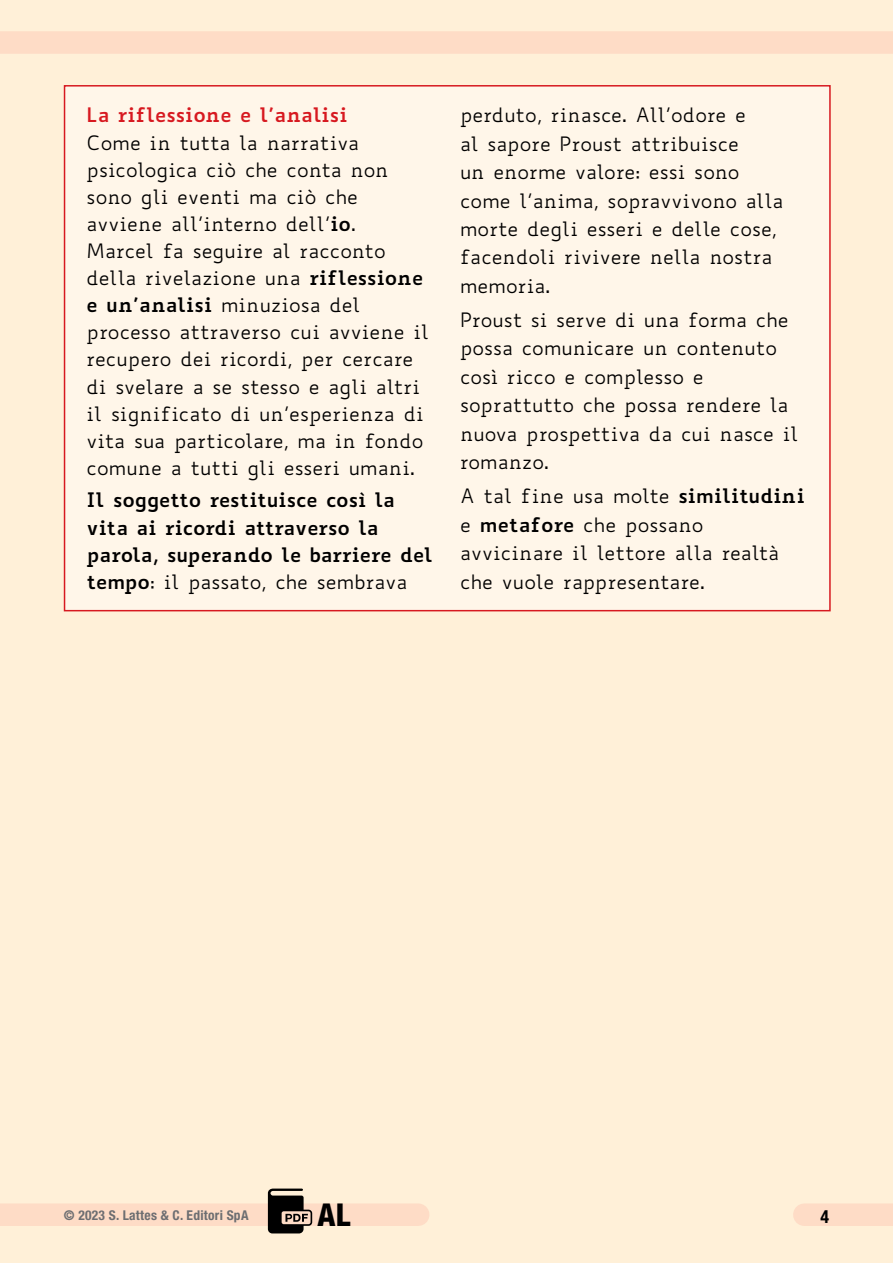
<style>
.page{position:relative;width:893px;height:1263px;background:#fff0d8}
.page>*{position:absolute;margin:0;border:0;box-sizing:border-box;transform-origin:0 0}
.t1{font:800 condensed 31.5px "Helvetica Neue LT Std";color:#000}
.t2{font:19.5px/28.5px "Biancoenero";color:#000}
.t3{font:700 19.5px/27.2px "Biancoenero";color:#000}
.t4{font:700 19.5px "Biancoenero";color:#d71920}
.t5{font:700 condensed 18px "Helvetica Neue LT Std";color:#000}
.t6{font:700 condensed 13.5px "Helvetica Neue LT Std";letter-spacing:.02em;color:#6d6e71}
.s1{font-weight:700}
.s2{font-weight:400}
</style>
<div class="page">
<div style="left:0;top:1203px;width:418px;height:23px;background:#fedcc6"></div>
<div style="left:0;top:31px;width:893px;height:23px;background:#fedcc6"></div>
<div style="left:65px;top:86px;width:765px;height:525px;background:#fff6e9"></div>
<div style="left:804px;top:1203px;width:89px;height:23px;background:#fedcc6"></div>
<svg style="left:268px;top:1188px;width:44px;height:45px"></svg>
<p class="t4" style="left:87px;top:98px;width:263px">La riflessione e l’analisi</p>
<p class="t2" style="left:87px;top:129px;width:344px;line-height:27.2px">Come in tutta la narrativa psicologica ciò che conta non sono gli eventi ma ciò che avviene all’interno dell’<span class="s1">io</span>.<br>Marcel fa seguire al racconto della rivelazione una <span class="s1">riflessione e un’analisi</span> minuziosa del processo attraverso cui avviene il recupero dei ricordi, per cercare di svelare a se stesso e agli altri il significato di un’esperienza di vita sua particolare, ma in fondo comune a tutti gli esseri umani.</p>
<p class="t3" style="left:87px;top:484px;width:348px">Il soggetto restituisce così la vita ai ricordi attraverso la parola, superando le barriere del tempo<span class="s2">: il passato, che sembrava</span></p>
<p class="t2" style="left:460px;top:100px;width:325px">perduto, rinasce. All’odore e<br>al sapore Proust attribuisce<br>un enorme valore: essi sono come l’anima, sopravvivono alla morte degli esseri e delle cose, facendoli rivivere nella nostra memoria.</p>
<p class="t2" style="left:460px;top:305px;width:340px">Proust si serve di una forma che possa comunicare un contenuto così ricco e complesso e soprattutto che possa rendere la nuova prospettiva da cui nasce il romanzo.</p>
<p class="t2" style="left:460px;top:482px;width:346px">A tal fine usa molte <span class="s1">similitudini </span>e <span class="s1">metafore</span> che possano avvicinare il lettore alla realtà che vuole rappresentare.</p>
<p class="t6" style="left:64px;top:1206px;width:186px">© 2023 S. Lattes &amp; C. Editori SpA</p>
<h1 class="t1" style="left:318px;top:1195px;width:34px">AL</h1>
<p class="t5" style="left:820px;top:1206px;width:10px">4</p>
</div>
